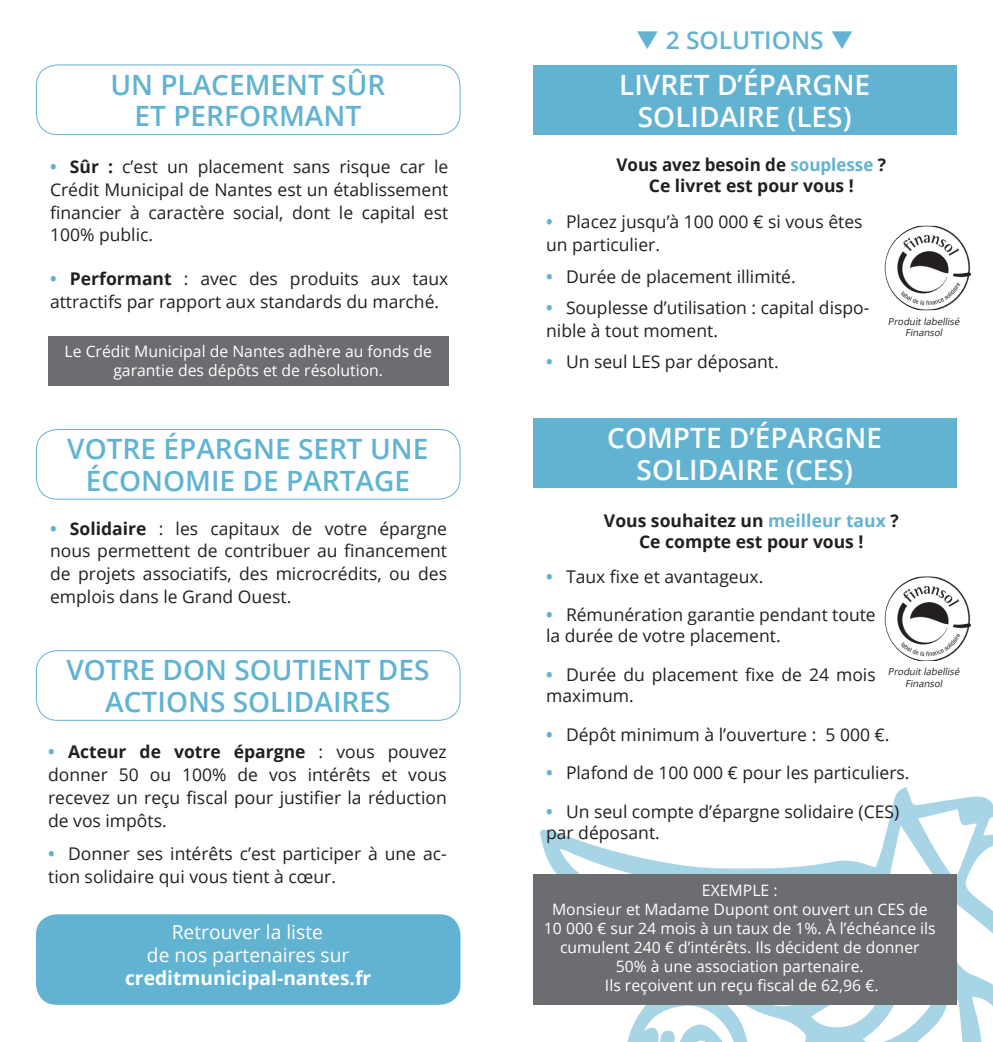
<style>
.page{position:relative;width:993px;height:1042px;background:#fff}
.page>*{position:absolute;margin:0;border:0;box-sizing:border-box;transform-origin:0 0}
.t1{font:600 28px/31.5px "Open Sans";color:#62b3d2;text-align:center}
.t2{font:600 28px "Open Sans";color:#fff}
.t3{font:600 24.5px "Open Sans";color:#62b3d2}
.t4{font:19.25px "Open Sans";color:#fff}
.t5{font:700 19.25px "Open Sans";color:#fff}
.t6{font:17.5px/22.8px "Open Sans";color:#231f20}
.t7{font:700 17.5px "Open Sans";color:#231f20}
.t8{font:15.75px/18.9px "Open Sans";color:#fff;text-align:center}
.t9{font:italic 9.62px/11.5px "Open Sans";color:#231f20;text-align:center}
.s1{font-weight:700;color:#62b3d2}
.s2{font-weight:700}
.s3{color:#62b3d2}
</style>
<div class="page">
<svg style="left:540px;top:787px;width:452px;height:255px"></svg>
<div style="left:532px;top:874px;width:424px;height:131px;background:#6c6d70"></div>
<img style="left:884px;top:226px;width:87px;height:84px">
<img style="left:884px;top:576px;width:87px;height:85px">
<div style="left:36px;top:429px;width:424px;height:70px;border:1px solid #62b3d2;border-radius:21px"></div>
<div style="left:36px;top:914px;width:424px;height:91px;background:#62b3d2;border-radius:21px"></div>
<div style="left:48px;top:336px;width:400px;height:50px;background:#6c6d70"></div>
<div style="left:532px;top:418px;width:424px;height:70px;background:#62b3d2"></div>
<div style="left:532px;top:65px;width:424px;height:70px;background:#62b3d2"></div>
<div style="left:36px;top:650px;width:424px;height:71px;border:1px solid #62b3d2;border-radius:21px"></div>
<div style="left:36px;top:64px;width:424px;height:71px;border:1px solid #62b3d2;border-radius:21px"></div>
<p class="t1" style="left:110px;top:68px;width:276px">UN PLACEMENT SÛR</p>
<p class="t1" style="left:134px;top:100px;width:228px">ET PERFORMANT</p>
<p class="t6" style="left:50px;top:155px;width:399px;text-align:justify"><span class="s1">•</span> <span class="s2">Sûr :</span> c’est un placement sans risque car le Crédit Municipal de Nantes est un établissement financier à caractère social, dont le capital est 100% public.</p>
<p class="t6" style="left:50px;top:267px;width:399px"><span class="s1">•</span> <span class="s2">Performant</span> : avec des produits aux taux attractifs par rapport aux standards du marché.</p>
<p class="t8" style="left:65px;top:342px;width:369px">Le Crédit Municipal de Nantes adhère au fonds de garantie des dépôts et de résolution.</p>
<p class="t1" style="left:67px;top:433px;width:362px">VOTRE ÉPARGNE SERT UNE<br>ÉCONOMIE DE PARTAGE</p>
<p class="t6" style="left:50px;top:516px;width:398px;text-align:justify"><span class="s1">•</span> <span class="s2">Solidaire</span> : les capitaux de votre épargne nous permettent de contribuer au financement de projets associatifs, des microcrédits, ou des emplois dans le Grand Ouest.</p>
<p class="t1" style="left:66px;top:654px;width:364px">VOTRE DON SOUTIENT DES</p>
<p class="t1" style="left:105px;top:685px;width:286px">ACTIONS SOLIDAIRES</p>
<p class="t6" style="left:48px;top:740px;width:400px;text-align:justify"><span class="s1">•</span> <span class="s2">Acteur de votre épargne</span> : vous pouvez donner 50 ou 100% de vos intérêts et vous recevez un reçu fiscal pour justifier la réduction de vos impôts.</p>
<p class="t6" style="left:48px;top:842px;width:400px"><span class="s1">•</span> Donner ses intérêts c’est participer à une ac&shy;tion solidaire qui vous tient à cœur.</p>
<p class="t4" style="left:172px;top:919px;width:153px">Retrouver la liste</p>
<p class="t4" style="left:147px;top:942px;width:204px">de nos partenaires sur</p>
<p class="t5" style="left:125px;top:964px;width:248px">creditmunicipal-nantes.fr</p>
<p class="t3" style="left:635px;top:23px;width:220px">❑ 2 SOLUTIONS ❑</p>
<p class="t2" style="left:619px;top:66px;width:252px">LIVRET D’ÉPARGNE</p>
<p class="t2" style="left:637px;top:97px;width:215px">SOLIDAIRE (LES)</p>
<p class="t7" style="left:616px;top:152px;width:271px">Vous avez besoin de <span class="s3">souplesse</span> ?</p>
<p class="t7" style="left:648px;top:173px;width:206px">Ce livret est pour vous !</p>
<p class="t6" style="left:546px;top:210px;width:318px"><span class="s1">•</span> Placez jusqu’à 100 000 € si vous êtes un particulier.</p>
<p class="t6" style="left:546px;top:264px;width:251px"><span class="s1">•</span> Durée de placement illimité.</p>
<p class="t6" style="left:546px;top:296px;width:324px"><span class="s1">•</span> Souplesse d’utilisation : capital dispo&shy;nible à tout moment.</p>
<p class="t6" style="left:546px;top:350px;width:234px"><span class="s1">•</span> Un seul LES par déposant.</p>
<p class="t9" style="left:887px;top:315px;width:75px">Produitlabellisé<br>Finansol</p>
<p class="t2" style="left:607px;top:419px;width:276px">COMPTE D’ÉPARGNE</p>
<p class="t2" style="left:636px;top:450px;width:218px">SOLIDAIRE (CES)</p>
<p class="t7" style="left:603px;top:508px;width:296px">Vous souhaitez un <span class="s3">meilleur taux</span> ?</p>
<p class="t7" style="left:639px;top:529px;width:226px">Ce compte est pour vous !</p>
<p class="t6" style="left:546px;top:565px;width:219px"><span class="s1">•</span> Taux fixe et avantageux.</p>
<p class="t6" style="left:546px;top:604px;width:331px;line-height:21px"><span class="s1">•</span> Rémunération garantie pendant toute la durée de votre placement.</p>
<p class="t6" style="left:546px;top:664px;width:331px;line-height:21px"><span class="s1">•</span> Durée du placement fixe de 24 mois maximum.</p>
<p class="t6" style="left:546px;top:722px;width:345px"><span class="s1">•</span> Dépôt minimum à l’ouverture : 5 000 €.</p>
<p class="t6" style="left:546px;top:761px;width:365px"><span class="s1">•</span> Plafond de 100 000 € pour les particuliers.</p>
<p class="t6" style="left:546px;top:799px;width:354px"><span class="s1">•</span> Un seul compte d’épargne solidaire (CES)</p>
<p class="t6" style="left:546px;top:820px;width:115px">par déposant.</p>
<p class="t9" style="left:887px;top:666px;width:75px">Produitlabellisé<br>Finansol</p>
<p class="t8" style="left:701px;top:880px;width:77px">EXEMPLE :</p>
<p class="t8" style="left:543px;top:899px;width:393px">Monsieur et Madame Dupont ont ouvert un CES de<br>10 000 € sur 24 mois à un taux de 1%. À l’échéance ils cumulent 240 € d’intérêts. Ils décident de donner</p>
<p class="t8" style="left:615px;top:956px;width:249px">50% à une association partenaire.</p>
<p class="t8" style="left:604px;top:975px;width:275px">Ils reçoivent un reçu fiscal de 62,96 €.</p>
</div>
